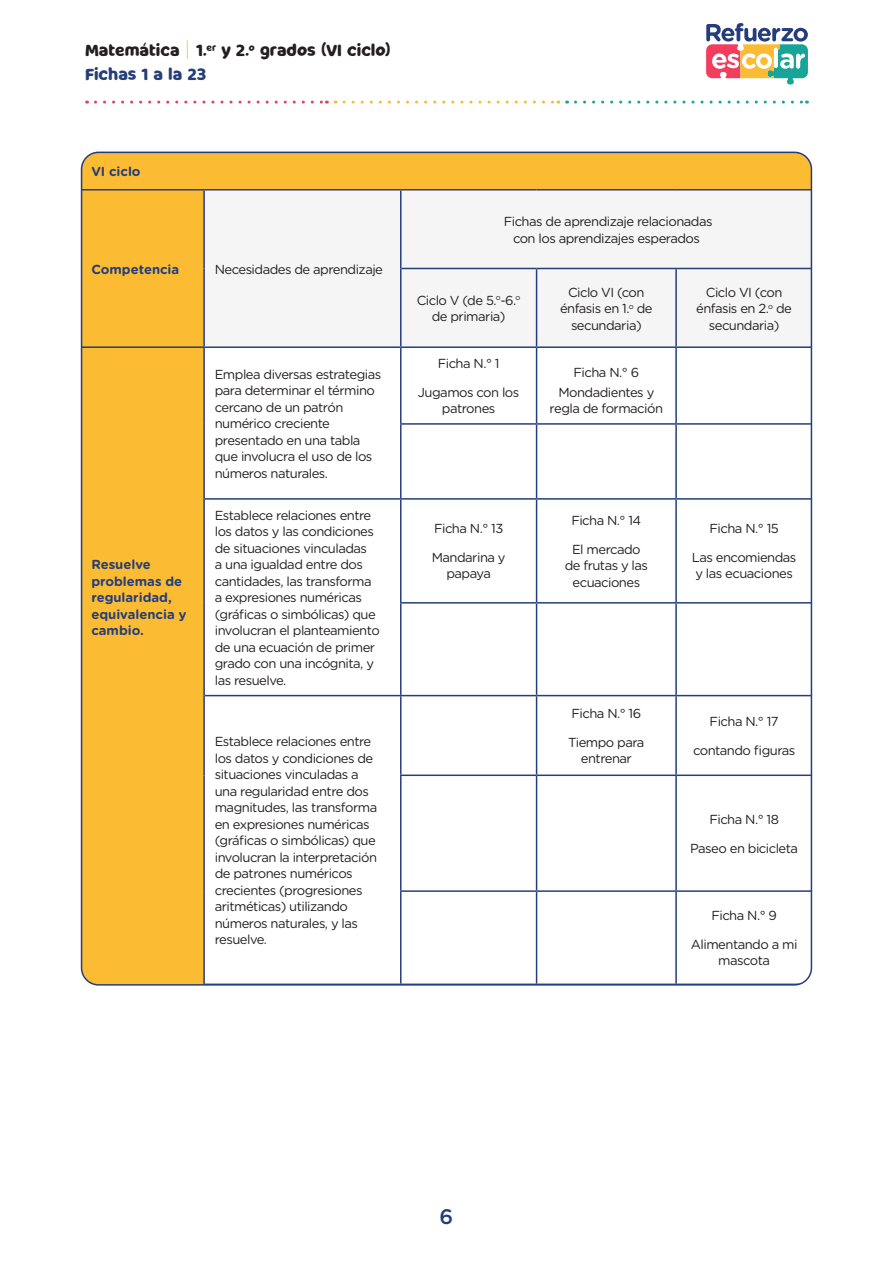
<style>
.page{position:relative;width:893px;height:1263px;background:#fff}
.page>*{position:absolute;margin:0;border:0;box-sizing:border-box;transform-origin:0 0}
.t1{font:500 21px "Gotham Rounded";color:#253e7b}
.t2{font:16.5px/23.4px "Milky Nice Clean";color:#231f20}
.t3{font:13.05px/16.5px "Gotham Rounded";letter-spacing:-.04em;color:#231f20;text-align:center}
.t4{font:700 13.05px/16.5px "Gotham Rounded";color:#253e7b}
.s1{font-family:"Gotham Rounded";font-weight:300;font-size:19.5px;color:#fbbc33}
.s2{color:#253e7b}
</style>
<div class="page">
<svg style="left:706px;top:23px;width:102px;height:62px"></svg>
<svg style="left:95px;top:101px;width:232px;height:3px"></svg>
<svg style="left:344px;top:101px;width:215px;height:3px"></svg>
<svg style="left:575px;top:101px;width:232px;height:3px"></svg>
<div style="left:82px;top:153px;width:729px;height:830px;background:#fbbc33"></div>
<div style="left:205px;top:191px;width:604px;height:155px;background:#f5f5f6"></div>
<svg style="left:205px;top:348px;width:606px;height:635px"></svg>
<hr style="left:400px;top:191px;width:1px;height:77px;background:#253e7b">
<hr style="left:400px;top:268px;width:1px;height:78px;background:#253e7b">
<hr style="left:536px;top:269px;width:1px;height:77px;background:#253e7b">
<hr style="left:675px;top:269px;width:2px;height:77px;background:#253e7b">
<hr style="left:400px;top:348px;width:1px;height:75px;background:#253e7b">
<hr style="left:536px;top:348px;width:1px;height:75px;background:#253e7b">
<hr style="left:675px;top:348px;width:2px;height:75px;background:#253e7b">
<hr style="left:400px;top:425px;width:1px;height:73px;background:#253e7b">
<hr style="left:536px;top:425px;width:1px;height:73px;background:#253e7b">
<hr style="left:675px;top:425px;width:2px;height:73px;background:#253e7b">
<hr style="left:400px;top:500px;width:1px;height:102px;background:#253e7b">
<hr style="left:536px;top:500px;width:1px;height:102px;background:#253e7b">
<hr style="left:675px;top:500px;width:2px;height:102px;background:#253e7b">
<hr style="left:400px;top:604px;width:1px;height:91px;background:#253e7b">
<hr style="left:536px;top:604px;width:1px;height:91px;background:#253e7b">
<hr style="left:675px;top:604px;width:2px;height:91px;background:#253e7b">
<hr style="left:400px;top:696px;width:1px;height:78px;background:#253e7b">
<hr style="left:536px;top:696px;width:1px;height:78px;background:#253e7b">
<hr style="left:675px;top:696px;width:2px;height:78px;background:#253e7b">
<hr style="left:400px;top:776px;width:1px;height:114px;background:#253e7b">
<hr style="left:536px;top:776px;width:1px;height:114px;background:#253e7b">
<hr style="left:675px;top:776px;width:2px;height:114px;background:#253e7b">
<hr style="left:400px;top:892px;width:1px;height:91px;background:#253e7b">
<hr style="left:536px;top:892px;width:1px;height:91px;background:#253e7b">
<hr style="left:675px;top:892px;width:2px;height:91px;background:#253e7b">
<hr style="left:203px;top:348px;width:2px;height:76px;background:#253e7b">
<hr style="left:203px;top:424px;width:2px;height:75px;background:#253e7b">
<hr style="left:203px;top:499px;width:2px;height:104px;background:#253e7b">
<hr style="left:203px;top:603px;width:2px;height:93px;background:#253e7b">
<hr style="left:203px;top:696px;width:2px;height:79px;background:#253e7b">
<hr style="left:203px;top:775px;width:2px;height:116px;background:#253e7b">
<hr style="left:203px;top:891px;width:2px;height:93px;background:#253e7b">
<hr style="left:203px;top:191px;width:2px;height:77px;background:#253e7b">
<hr style="left:203px;top:268px;width:2px;height:78px;background:#253e7b">
<hr style="left:401px;top:346px;width:136px;height:2px;background:#253e7b">
<hr style="left:537px;top:346px;width:139px;height:2px;background:#253e7b">
<hr style="left:676px;top:346px;width:135px;height:2px;background:#253e7b">
<hr style="left:400px;top:423px;width:137px;height:2px;background:#253e7b">
<hr style="left:537px;top:423px;width:139px;height:2px;background:#253e7b">
<hr style="left:676px;top:423px;width:135px;height:2px;background:#253e7b">
<hr style="left:400px;top:498px;width:137px;height:2px;background:#253e7b">
<hr style="left:537px;top:498px;width:139px;height:2px;background:#253e7b">
<hr style="left:676px;top:498px;width:135px;height:2px;background:#253e7b">
<hr style="left:400px;top:602px;width:137px;height:2px;background:#253e7b">
<hr style="left:537px;top:602px;width:139px;height:2px;background:#253e7b">
<hr style="left:676px;top:602px;width:135px;height:2px;background:#253e7b">
<hr style="left:400px;top:695px;width:137px;height:1px;background:#253e7b">
<hr style="left:537px;top:695px;width:139px;height:1px;background:#253e7b">
<hr style="left:676px;top:695px;width:135px;height:1px;background:#253e7b">
<hr style="left:400px;top:774px;width:137px;height:2px;background:#253e7b">
<hr style="left:537px;top:774px;width:139px;height:2px;background:#253e7b">
<hr style="left:676px;top:774px;width:135px;height:2px;background:#253e7b">
<hr style="left:400px;top:890px;width:137px;height:2px;background:#253e7b">
<hr style="left:537px;top:890px;width:139px;height:2px;background:#253e7b">
<hr style="left:676px;top:890px;width:135px;height:2px;background:#253e7b">
<hr style="left:676px;top:983px;width:135px;height:2px;background:#253e7b">
<hr style="left:205px;top:695px;width:195px;height:1px;background:#253e7b">
<hr style="left:204px;top:346px;width:197px;height:2px;background:#253e7b">
<hr style="left:205px;top:498px;width:195px;height:2px;background:#253e7b">
<hr style="left:82px;top:346px;width:122px;height:2px;background:#253e7b">
<hr style="left:401px;top:268px;width:136px;height:1px;background:#253e7b">
<hr style="left:537px;top:268px;width:139px;height:1px;background:#253e7b">
<hr style="left:676px;top:268px;width:135px;height:1px;background:#253e7b">
<hr style="left:82px;top:152px;width:122px;height:1px;background:#253e7b">
<hr style="left:676px;top:152px;width:135px;height:1px;background:#253e7b">
<hr style="left:82px;top:189px;width:122px;height:2px;background:#253e7b">
<hr style="left:204px;top:189px;width:197px;height:2px;background:#253e7b">
<hr style="left:401px;top:189px;width:136px;height:2px;background:#253e7b">
<hr style="left:537px;top:189px;width:139px;height:2px;background:#253e7b">
<hr style="left:676px;top:189px;width:135px;height:2px;background:#253e7b">
<p class="t2" style="left:85px;top:39px;width:307px">Matemática <span class="s1">|</span> 1.<sup>er</sup> y 2.<sup>o</sup> grados (VI ciclo)<br><span class="s2">Fichas 1 a la 23</span></p>
<p class="t4" style="left:91px;top:163px;width:51px">VI ciclo</p>
<p class="t4" style="left:91px;top:260px;width:89px">Competencia</p>
<p class="t3" style="left:215px;top:260px;width:170px">Necesidades de aprendizaje</p>
<p class="t3" style="left:504px;top:213px;width:210px">Fichas de aprendizaje relacionadas con los aprendizajes esperados</p>
<p class="t3" style="left:417px;top:291px;width:105px">Ciclo V (de 5.<sup>o</sup>-6.<sup>o </sup>de primaria)</p>
<p class="t3" style="left:560px;top:283px;width:94px">Ciclo VI (con énfasis en 1.<sup>o</sup> de secundaria)</p>
<p class="t3" style="left:696px;top:283px;width:97px">Ciclo VI (con énfasis en 2.<sup>o</sup> de secundaria)</p>
<p class="t4" style="left:91px;top:556px;width:96px">Resuelve problemas de regularidad, equivalencia y cambio.</p>
<p class="t3" style="left:215px;top:365px;width:168px;text-align:left">Emplea diversas estrategias para determinar el término cercano de un patrón numérico creciente presentado en una tabla que involucra el uso de los números naturales.</p>
<p class="t3" style="left:418px;top:349px;width:103px;line-height:28.5px">Ficha N.° 1<br>Jugamos con los</p>
<p class="t3" style="left:442px;top:400px;width:55px">patrones</p>
<p class="t3" style="left:215px;top:506px;width:167px;text-align:left">Establece relaciones entre los datos y las condiciones de situaciones vinculadas<br>a una igualdad entre dos cantidades, las transforma a expresiones numéricas (gráficas o simbólicas) que involucran el planteamiento de una ecuación de primer grado con una incógnita, y las resuelve.</p>
<p class="t3" style="left:215px;top:733px;width:164px;text-align:left">Establece relaciones entre los datos y condiciones de situaciones vinculadas a una regularidad entre dos magnitudes, las transforma en expresiones numéricas (gráficas o simbólicas) que involucran la interpretación de patrones numéricos crecientes (progresiones aritméticas) utilizando números naturales, y las resuelve.</p>
<p class="t3" style="left:432px;top:514px;width:75px;line-height:28.5px;text-align:left">Ficha N.° 13<br>Mandarina y</p>
<p class="t3" style="left:446px;top:565px;width:46px">papaya</p>
<p class="t3" style="left:558px;top:361px;width:97px;line-height:20.2px">Ficha N.° 6<br>Mondadientes y</p>
<p class="t3" style="left:550px;top:400px;width:115px">regla de formación</p>
<p class="t3" style="left:571px;top:506px;width:72px;line-height:28.5px;text-align:left">Ficha N.° 14<br>El mercado</p>
<p class="t3" style="left:565px;top:557px;width:85px">de frutas y las ecuaciones</p>
<p class="t3" style="left:692px;top:514px;width:106px;line-height:28.5px">Ficha N.° 15<br>Las encomiendas</p>
<p class="t3" style="left:695px;top:565px;width:99px">y las ecuaciones</p>
<p class="t3" style="left:568px;top:698px;width:78px;line-height:28.5px;text-align:left">Ficha N.° 16<br>Tiempo para</p>
<p class="t3" style="left:581px;top:749px;width:52px">entrenar</p>
<p class="t3" style="left:693px;top:707px;width:104px;line-height:28.5px">Ficha N.° 17 contando figuras</p>
<p class="t3" style="left:690px;top:804px;width:109px;line-height:28.5px">Ficha N.° 18<br>Paseo en bicicleta</p>
<p class="t3" style="left:691px;top:901px;width:108px;line-height:28.5px">Ficha N.° 9<br>Alimentando a mi</p>
<p class="t3" style="left:718px;top:952px;width:53px">mascota</p>
<h1 class="t1" style="left:440px;top:1202px;width:15px">6</h1>
</div>
